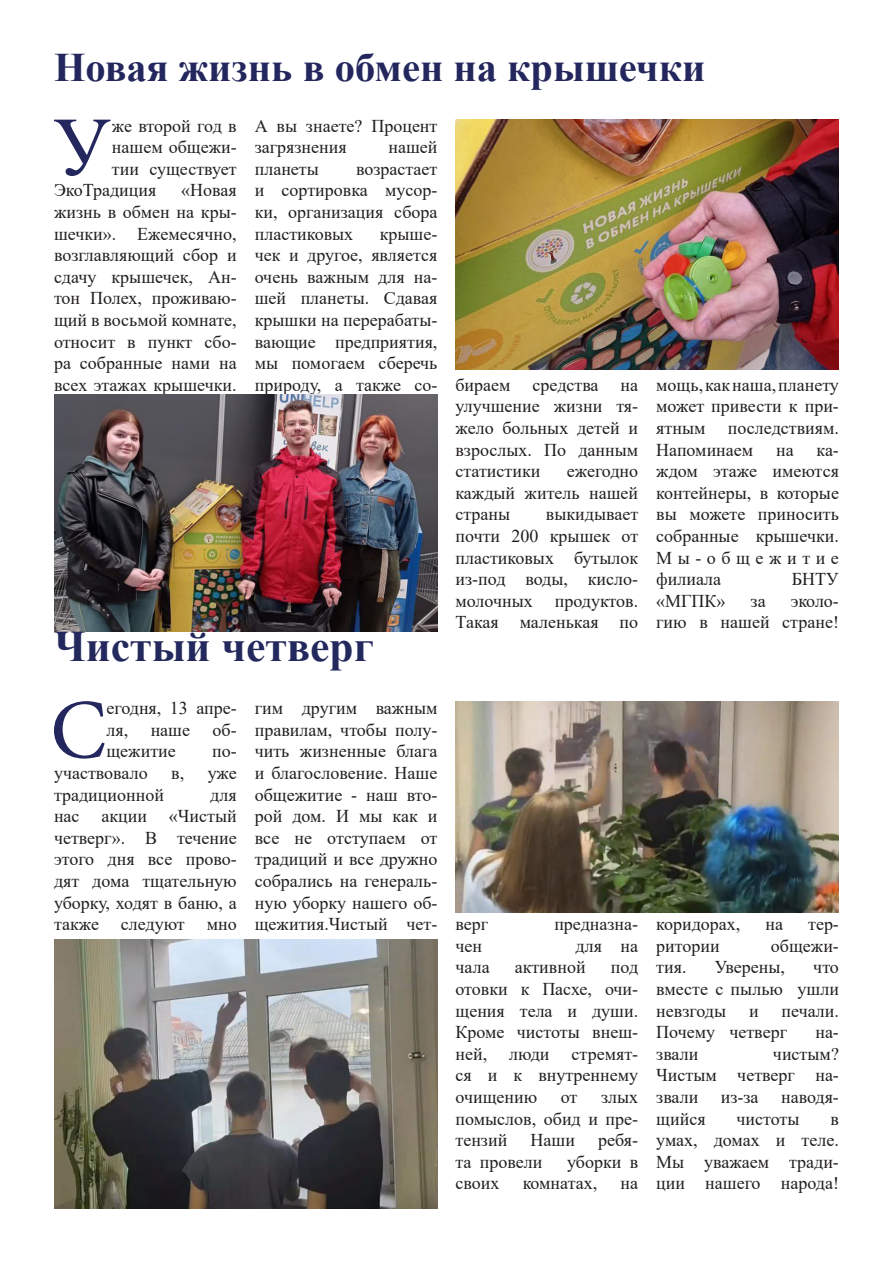
<style>
.page{position:relative;width:893px;height:1263px;background:#fff}
.page>*{position:absolute;margin:0;border:0;box-sizing:border-box;transform-origin:0 0}
.t1{font:84.45px "Minion Pro";color:#23275d}
.t2{font:83.25px "Times New Roman";color:#23275d}
.t3{font:700 43.5px "Times New Roman";color:#23295d}
.t4{font:700 40.5px "Times New Roman";color:#23275d}
.t5{font:18px/21.6px "Times New Roman";color:#231f20;text-align:justify}
.t6{font:18px/21.6px "Times New Roman";letter-spacing:.31em;color:#231f20}
</style>
<div class="page">
<img style="left:54px;top:395px;width:383px;height:236px">
<img style="left:455px;top:119px;width:384px;height:250px">
<img style="left:54px;top:940px;width:383px;height:269px">
<img style="left:455px;top:702px;width:384px;height:210px">
<p class="t4" style="left:54px;top:39px;width:653px">Новая жизнь в обмен на крышечки</p>
<p class="t2" style="left:53px;top:88px;width:60px">У</p>
<p class="t5" style="left:112px;top:114px;width:126px">же второй год в</p>
<p class="t5" style="left:255px;top:114px;width:184px">А вы знаете? Процент загрязнения</p>
<p class="t5" style="left:112px;top:136px;width:126px">нашем общежи-</p>
<p class="t5" style="left:112px;top:157px;width:126px">тии существует</p>
<p class="t5" style="left:54px;top:179px;width:104px">ЭкоТрадиция</p>
<p class="t5" style="left:388px;top:136px;width:51px">нашей</p>
<p class="t5" style="left:255px;top:157px;width:66px">планеты</p>
<p class="t5" style="left:255px;top:157px;width:184px;text-indent:101px">возрастает и сортировка мусор&shy;ки, организация сбора пластиковых</p>
<p class="t5" style="left:54px;top:179px;width:184px;text-indent:127px">«Новая жизнь в обмен на кры&shy;шечки». Ежемесячно, возглавляющий сбор и сдачу крышечек, Ан&shy;тон Полех, проживаю&shy;щий в восьмой комнате, относит в пункт сбо&shy;ра собранные нами на всех этажах крышечки.</p>
<p class="t5" style="left:255px;top:222px;width:184px;text-indent:125px">крыше&shy;чек и другое, является очень важным для на&shy;шей планеты. Сдавая крышки на перерабаты&shy;вающие предприятия, мы помогаем сберечь природу, а также со-</p>
<p class="t5" style="left:455px;top:373px;width:184px">бираем средства на улучшение жизни тя&shy;жело больных детей и взрослых. По данным статистики</p>
<p class="t5" style="left:656px;top:373px;width:184px">мощь, как наша, планету может привести к при&shy;ятным последствиям.</p>
<p class="t5" style="left:656px;top:438px;width:92px">Напоминаем️</p>
<p class="t5" style="left:776px;top:438px;width:19px">на</p>
<p class="t5" style="left:656px;top:438px;width:184px;text-indent:160px">ка&shy;ждом этаже имеются контейнеры, в которые вы можете приносить собранные крышечки.</p>
<p class="t6" style="left:656px;top:546px;width:184px">Мы-общежитие филиала</p>
<p class="t5" style="left:455px;top:460px;width:184px;text-indent:111px">ежегодно каждый житель нашей страны</p>
<p class="t5" style="left:455px;top:503px;width:184px;text-indent:90px">выкидывает почти 200 крышек от пластиковых бутылок из-под воды, кисло&shy;молочных продуктов.<br>Такая маленькая по</p>
<p class="t5" style="left:792px;top:568px;width:49px">БНТУ</p>
<p class="t5" style="left:656px;top:589px;width:71px">«МГПК»</p>
<p class="t5" style="left:751px;top:589px;width:17px">за</p>
<p class="t5" style="left:656px;top:589px;width:184px;text-align:right">эколо-<br>гию в нашей стране!</p>
<p class="t3" style="left:54px;top:615px;width:321px">Чистый четверг</p>
<p class="t1" style="left:50px;top:674px;width:58px">С</p>
<p class="t5" style="left:106px;top:697px;width:132px">егодня, 13 апре&shy;ля, наше об&shy;щежитие</p>
<p class="t5" style="left:255px;top:697px;width:184px">гим другим важным правилам, чтобы полу&shy;чить жизненные блага и благословение. Наше общежитие - наш вто&shy;рой дом. И мы как и все не отступаем от традиций и все дружно собрались на генераль&shy;ную уборку нашего об&shy;щежития.Чистый чет-</p>
<p class="t5" style="left:212px;top:740px;width:26px">по-</p>
<p class="t5" style="left:54px;top:761px;width:95px">участвовало</p>
<p class="t5" style="left:171px;top:761px;width:14px">в,</p>
<p class="t5" style="left:208px;top:761px;width:30px">уже</p>
<p class="t5" style="left:54px;top:783px;width:112px">традиционной</p>
<p class="t5" style="left:54px;top:783px;width:184px;text-indent:156px">для нас акции «Чистый четверг». В течение этого дня все прово&shy;дят дома тщательную уборку, ходят в баню, а</p>
<p class="t5" style="left:54px;top:913px;width:184px">также следуют мно</p>
<p class="t5" style="left:455px;top:913px;width:34px">верг</p>
<p class="t5" style="left:554px;top:913px;width:85px">предназна-</p>
<p class="t5" style="left:455px;top:934px;width:28px">чен</p>
<p class="t5" style="left:575px;top:934px;width:64px">для на</p>
<p class="t5" style="left:455px;top:956px;width:36px">чала</p>
<p class="t5" style="left:515px;top:956px;width:72px">активной</p>
<p class="t5" style="left:611px;top:956px;width:29px">под</p>
<p class="t5" style="left:455px;top:977px;width:184px">отовки к Пасхе, очи&shy;щения тела и души.</p>
<p class="t5" style="left:455px;top:1021px;width:184px">Кроме чистоты внеш&shy;ней, люди стремят&shy;ся и к внутреннему очищению</p>
<p class="t5" style="left:656px;top:913px;width:86px">коридорах,</p>
<p class="t5" style="left:765px;top:913px;width:19px">на</p>
<p class="t5" style="left:808px;top:913px;width:32px">тер-</p>
<p class="t5" style="left:656px;top:934px;width:65px">ритории</p>
<p class="t5" style="left:771px;top:934px;width:70px">общежи-</p>
<p class="t5" style="left:656px;top:956px;width:32px">тия.</p>
<p class="t5" style="left:715px;top:956px;width:72px">Уверены,</p>
<p class="t5" style="left:813px;top:956px;width:27px">что</p>
<p class="t5" style="left:656px;top:977px;width:184px">вместе с пылью ушли невзгоды</p>
<p class="t5" style="left:749px;top:999px;width:11px">и</p>
<p class="t5" style="left:781px;top:999px;width:59px">печали.</p>
<p class="t5" style="left:656px;top:1021px;width:132px">Почему четверг</p>
<p class="t5" style="left:815px;top:1021px;width:25px">на-</p>
<p class="t5" style="left:656px;top:1042px;width:44px">звали</p>
<p class="t5" style="left:773px;top:1042px;width:68px">чистым?</p>
<p class="t5" style="left:656px;top:1064px;width:184px">Чистым четверг на&shy;звали из-за наводя&shy;щийся</p>
<p class="t5" style="left:561px;top:1085px;width:18px">от</p>
<p class="t5" style="left:601px;top:1085px;width:39px">злых</p>
<p class="t5" style="left:455px;top:1107px;width:184px">помыслов, обид и пре&shy;тензий</p>
<p class="t5" style="left:736px;top:1107px;width:65px">чистоты</p>
<p class="t5" style="left:656px;top:1107px;width:184px;text-align:right">в<br>умах, домах и теле.</p>
<p class="t5" style="left:656px;top:1150px;width:184px">Мы уважаем тради&shy;ции нашего народа!</p>
<p class="t5" style="left:531px;top:1129px;width:46px">Наши</p>
<p class="t5" style="left:598px;top:1129px;width:41px">ребя-</p>
<p class="t5" style="left:455px;top:1150px;width:88px">та провели</p>
<p class="t5" style="left:567px;top:1150px;width:73px">уборки в</p>
<p class="t5" style="left:455px;top:1172px;width:45px">своих</p>
<p class="t5" style="left:523px;top:1172px;width:76px">комнатах,</p>
<p class="t5" style="left:621px;top:1172px;width:19px">на</p>
</div>
